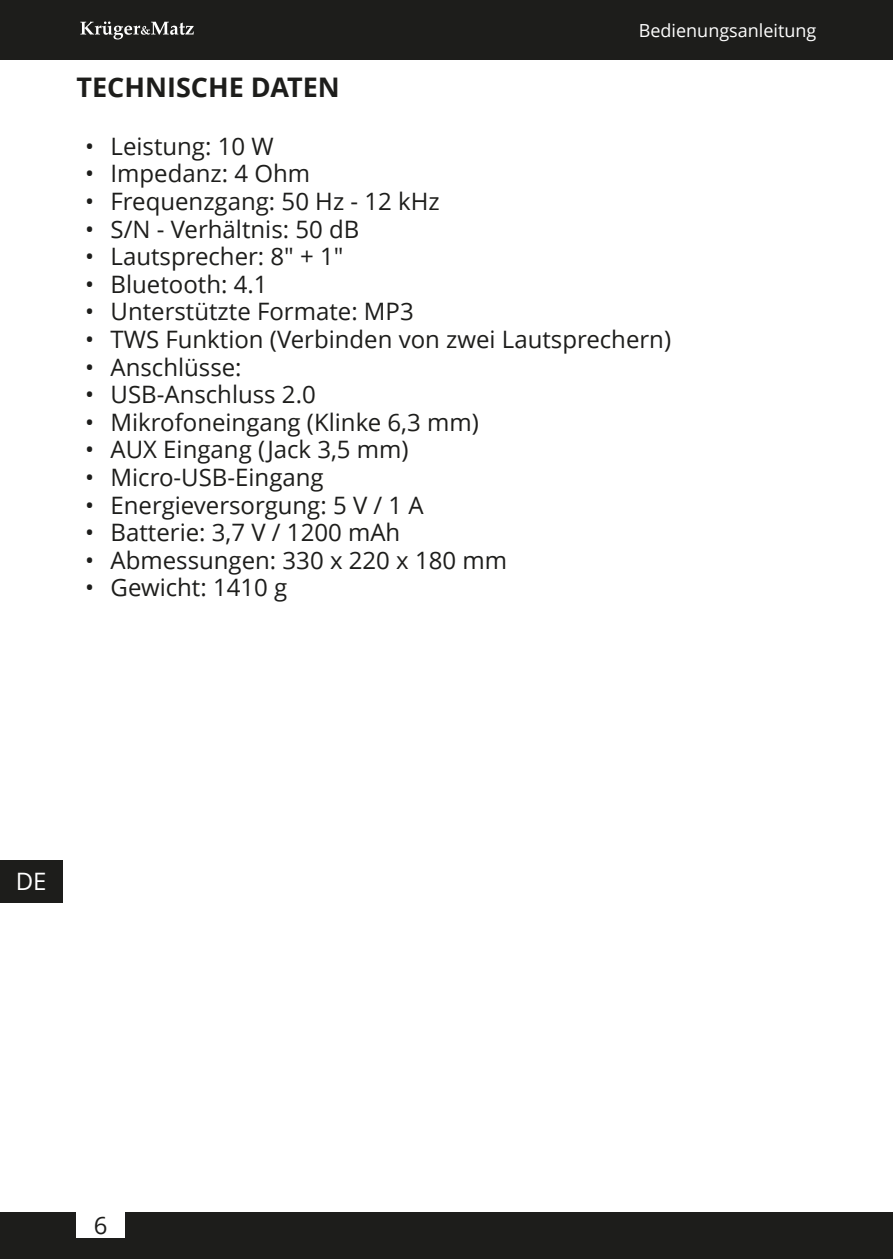
<style>
.page{position:relative;width:893px;height:1259px;background:#fff}
.page>*{position:absolute;margin:0;border:0;box-sizing:border-box;transform-origin:0 0}
.t1{font:700 27px "Open Sans";color:#1d1d1b}
.t2{font:24px "Open Sans";color:#1d1d1b}
.t3{font:24px "Open Sans";color:#fff}
.t4{font:18px "Open Sans";color:#fff}
</style>
<div class="page">
<div style="left:0;top:0;width:893px;height:60px;background:#1d1d1b"></div>
<div style="left:0;top:1212px;width:893px;height:47px;background:#1d1d1b"></div>
<svg style="left:80px;top:21px;width:114px;height:18px"></svg>
<div style="left:77px;top:1212px;width:48px;height:25px;background:#fff"></div>
<div style="left:0;top:860px;width:63px;height:42px;background:#1d1d1b"></div>
<p class="t4" style="left:639px;top:23px;width:179px">Bedienungsanleitung</p>
<p class="t1" style="left:77px;top:76px;width:265px">TECHNISCHE DATEN</p>
<p class="t2" style="left:85px;top:136px;width:190px">• Leistung: 10 W</p>
<p class="t2" style="left:85px;top:164px;width:227px">• Impedanz: 4 Ohm</p>
<p class="t2" style="left:85px;top:191px;width:356px">• Frequenzgang: 50 Hz - 12 kHz</p>
<p class="t2" style="left:85px;top:219px;width:276px">• S/N - Verhältnis: 50 dB</p>
<p class="t2" style="left:85px;top:247px;width:260px">• Lautsprecher: 8" + 1"</p>
<p class="t2" style="left:85px;top:274px;width:184px">• Bluetooth: 4.1</p>
<p class="t2" style="left:85px;top:302px;width:330px">• Unterstützte Formate: MP3</p>
<p class="t2" style="left:85px;top:329px;width:588px">• TWS Funktion (Verbinden von zwei Lautsprechern)</p>
<p class="t2" style="left:85px;top:357px;width:158px">• Anschlüsse:</p>
<p class="t2" style="left:85px;top:385px;width:232px">• USB-Anschluss 2.0</p>
<p class="t2" style="left:85px;top:412px;width:395px">• Mikrofoneingang (Klinke 6,3 mm)</p>
<p class="t2" style="left:85px;top:440px;width:325px">• AUX Eingang (Jack 3,5 mm)</p>
<p class="t2" style="left:85px;top:467px;width:240px">• Micro-USB-Eingang</p>
<p class="t2" style="left:85px;top:495px;width:340px">• Energieversorgung: 5 V / 1 A</p>
<p class="t2" style="left:85px;top:523px;width:317px">• Batterie: 3,7 V / 1200 mAh</p>
<p class="t2" style="left:85px;top:550px;width:423px">• Abmessungen: 330 x 220 x 180 mm</p>
<p class="t2" style="left:85px;top:578px;width:204px">• Gewicht: 1410 g</p>
<p class="t3" style="left:16px;top:872px;width:32px">DE</p>
<p class="t2" style="left:94px;top:1215px;width:15px">6</p>
</div>
